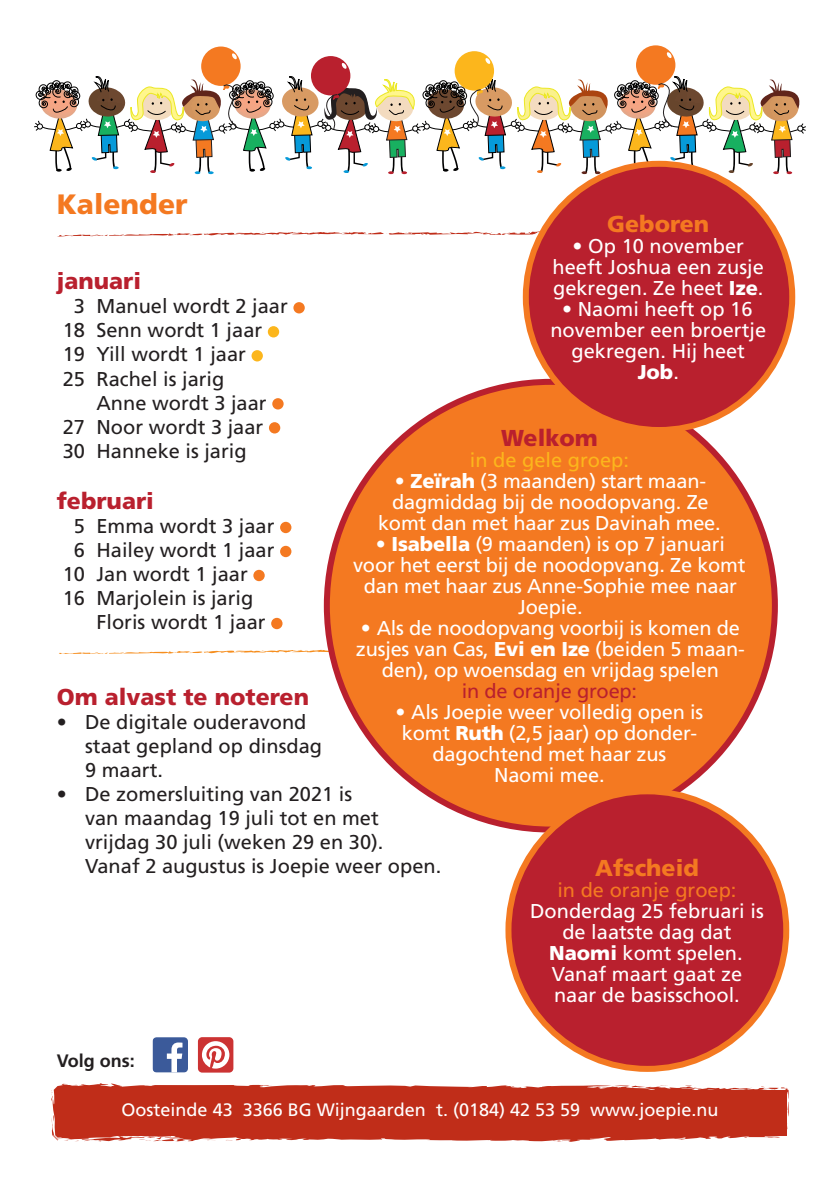
<style>
.page{position:relative;width:840px;height:1191px;background:#fff}
.page>*{position:absolute;margin:0;border:0;box-sizing:border-box;transform-origin:0 0}
.kopjes{font:900 28px "Frutiger LT Std";color:#f47921}
.kopjes-2{font:900 23px "Frutiger LT Std";color:#b9202e}
.kopjes-3{font:900 23px "Frutiger LT Std";color:#f47921}
.hoofdtekst{font:20px/21px "Frutiger LT Std";letter-spacing:-.01em;color:#fff;text-align:center}
.hoofdtekst-2{font:20px/24px "Frutiger LT Std";color:#231f20}
.hoofdtekst-3{font:20px "Frutiger LT Std";letter-spacing:-.01em;color:#b9202e}
.hoofdtekst-4{font:20px "Frutiger LT Std";color:#f47921}
.hoofdtekst-5{font:20px "Frutiger LT Std";color:#fcb61c}
.hoofdtekst-6{font:18px "Frutiger LT Std";color:#fff}
.hoofdtekst-7{font:700 18px "Frutiger LT Std";color:#231f20}
.s1{font-weight:900}
</style>
<div class="page">
<div style="left:201px;top:47px;width:39px;height:39px;background:#f47921;border-radius:50%"></div>
<svg style="left:232px;top:53px;width:5px;height:7px"></svg>
<div style="left:454px;top:51px;width:40px;height:40px;background:#fcb61c;border-radius:50%"></div>
<svg style="left:485px;top:58px;width:5px;height:6px"></svg>
<div style="left:635px;top:45px;width:40px;height:40px;background:#f47921;border-radius:50%"></div>
<svg style="left:666px;top:52px;width:5px;height:6px"></svg>
<div style="left:311px;top:56px;width:39px;height:39px;background:#b9202e;border-radius:50%"></div>
<svg style="left:341px;top:63px;width:5px;height:6px"></svg>
<svg style="left:34px;top:76px;width:771px;height:98px"></svg>
<svg style="left:786px;top:1122px;width:2px;height:8px"></svg>
<svg style="left:52px;top:1083px;width:727px;height:58px;background:#c53d2b"></svg>
<svg style="left:760px;top:1085px;width:28px;height:31px"></svg>
<svg style="left:659px;top:1084px;width:37px;height:9px"></svg>
<svg style="left:612px;top:1085px;width:38px;height:8px"></svg>
<svg style="left:507px;top:1085px;width:27px;height:9px"></svg>
<svg style="left:359px;top:1094px;width:13px;height:2px"></svg>
<svg style="left:74px;top:1084px;width:12px;height:1px"></svg>
<svg style="left:51px;top:1114px;width:17px;height:27px"></svg>
<svg style="left:91px;top:1137px;width:17px;height:4px"></svg>
<svg style="left:127px;top:1135px;width:48px;height:6px"></svg>
<svg style="left:202px;top:1139px;width:14px;height:2px"></svg>
<svg style="left:289px;top:1129px;width:17px;height:1px"></svg>
<svg style="left:419px;top:1130px;width:23px;height:1px"></svg>
<svg style="left:152px;top:1037px;width:36px;height:35px"></svg>
<div style="left:198px;top:1037px;width:35px;height:35px;background:#c33;border-radius:4px"></div>
<svg style="left:202px;top:1041px;width:27px;height:27px"></svg>
<svg style="left:57px;top:231px;width:485px;height:6px"></svg>
<div style="left:293px;top:302px;width:11px;height:11px;background:#f47921;border-radius:50%"></div>
<div style="left:268px;top:326px;width:11px;height:11px;background:#fcb61c;border-radius:50%"></div>
<div style="left:251px;top:350px;width:12px;height:11px;background:#fcb61c;border-radius:50%"></div>
<div style="left:272px;top:398px;width:11px;height:11px;background:#f47921;border-radius:50%"></div>
<div style="left:269px;top:422px;width:11px;height:11px;background:#f47921;border-radius:50%"></div>
<div style="left:280px;top:522px;width:11px;height:11px;background:#f47921;border-radius:50%"></div>
<div style="left:280px;top:546px;width:11px;height:11px;background:#f47921;border-radius:50%"></div>
<div style="left:253px;top:570px;width:11px;height:11px;background:#f47921;border-radius:50%"></div>
<div style="left:271px;top:618px;width:11px;height:11px;background:#f47921;border-radius:50%"></div>
<svg style="left:59px;top:649px;width:272px;height:4px"></svg>
<div style="left:326px;top:382px;width:448px;height:447px;background:#f47921;border-radius:50%"></div>
<div style="left:525px;top:164px;width:266px;height:266px;background:#b9202e;border-radius:50%"></div>
<div style="left:522px;top:161px;width:272px;height:272px;border:6px solid #f47921;border-radius:50%"></div>
<div style="left:508px;top:791px;width:277px;height:277px;background:#b9202e;border-radius:50%"></div>
<div style="left:505px;top:788px;width:283px;height:283px;border:6px solid #f47921;border-radius:50%"></div>
<p class="kopjes" style="left:57px;top:187px;width:132px">Kalender</p>
<p class="kopjes-3" style="left:607px;top:210px;width:103px">Geboren</p>
<p class="hoofdtekst" style="left:552px;top:236px;width:213px"><span class="s1">•</span> Op 10 november heeft Joshua een zusje gekregen. Ze heet <span class="s1">Ize</span>.</p>
<p class="hoofdtekst" style="left:550px;top:299px;width:217px"><span class="s1">•</span> Naomi heeft op 16 november een broertje gekregen. Hij heet<br><span class="s1">Job</span>.</p>
<p class="kopjes-2" style="left:57px;top:267px;width:86px">januari</p>
<p class="hoofdtekst-2" style="left:74px;top:295px;width:215px">3 Manuel wordt 2 jaar</p>
<p class="hoofdtekst-2" style="left:63px;top:319px;width:201px">18 Senn wordt 1 jaar</p>
<p class="hoofdtekst-2" style="left:63px;top:343px;width:184px">19 Yill wordt 1 jaar</p>
<p class="hoofdtekst-2" style="left:63px;top:367px;width:163px">25 Rachel is jarig</p>
<p class="hoofdtekst-2" style="left:96px;top:391px;width:172px">Anne wordt 3 jaar</p>
<p class="hoofdtekst-2" style="left:63px;top:415px;width:202px">27 Noor wordt 3 jaar</p>
<p class="hoofdtekst-2" style="left:63px;top:439px;width:185px">30 Hanneke is jarig</p>
<p class="kopjes-2" style="left:57px;top:487px;width:99px">februari</p>
<p class="hoofdtekst-2" style="left:74px;top:514px;width:202px">5 Emma wordt 3 jaar</p>
<p class="hoofdtekst-2" style="left:74px;top:538px;width:202px">6 Hailey wordt 1 jaar</p>
<p class="hoofdtekst-2" style="left:63px;top:562px;width:186px">10 Jan wordt 1 jaar</p>
<p class="hoofdtekst-2" style="left:63px;top:586px;width:192px">16 Marjolein is jarig</p>
<p class="hoofdtekst-2" style="left:96px;top:610px;width:170px">Floris wordt 1 jaar</p>
<p class="kopjes-2" style="left:500px;top:424px;width:98px">Welkom</p>
<p class="hoofdtekst-5" style="left:469px;top:448px;width:160px">in de gele groep:</p>
<p class="hoofdtekst" style="left:378px;top:471px;width:344px"><span class="s1">• Zeïrah</span> (3 maanden) start maan&shy;dagmiddag bij de noodopvang. Ze komt dan met haar zus Davinah mee.</p>
<p class="hoofdtekst" style="left:353px;top:534px;width:394px"><span class="s1">• Isabella</span> (9 maanden) is op 7 januari voor het eerst bij de noodopvang. Ze komt dan met haar zus Anne-Sophie mee naar<br>Joepie.</p>
<p class="hoofdtekst" style="left:356px;top:618px;width:390px"><span class="s1">•</span> Als de noodopvang voorbij is komen de zusjes van Cas, <span class="s1">Evi en Ize</span> (beiden 5 maan&shy;den), op woensdag en vrijdag spelen</p>
<p class="hoofdtekst-3" style="left:461px;top:679px;width:177px">in de oranje groep:</p>
<p class="hoofdtekst" style="left:395px;top:702px;width:309px"><span class="s1">•</span> Als Joepie weer volledig open is komt <span class="s1">Ruth</span> (2,5 jaar) op donder&shy;dagochtend met haar zus<br>Naomi mee.</p>
<p class="kopjes-2" style="left:57px;top:683px;width:253px">Om alvast te noteren</p>
<p class="hoofdtekst-2" style="left:85px;top:710px;width:238px;text-indent:-28px">• De digitale ouderavond staat gepland op dinsdag<br>9 maart.</p>
<p class="hoofdtekst-2" style="left:85px;top:782px;width:357px;text-indent:-28px">• De zomersluiting van 2021 is<br>van maandag 19 juli tot en met vrijdag 30 juli (weken 29 en 30).<br>Vanaf 2 augustus is Joepie weer open.</p>
<p class="kopjes-3" style="left:594px;top:853px;width:105px">Afscheid</p>
<p class="hoofdtekst-4" style="left:557px;top:878px;width:180px">in de oranje groep:</p>
<p class="hoofdtekst" style="left:530px;top:900px;width:235px">Donderdag 25 februari is de laatste dag dat<br><span class="s1">Naomi</span> komt spelen.<br>Vanaf maart gaat ze naar de basisschool.</p>
<p class="hoofdtekst-7" style="left:57px;top:1049px;width:80px">Volg ons:</p>
<p class="hoofdtekst-6" style="left:121px;top:1098px;width:598px">Oosteinde 43 3366 BG Wijngaarden t. (0184) 42 53 59 www.joepie.nu</p>
</div>
